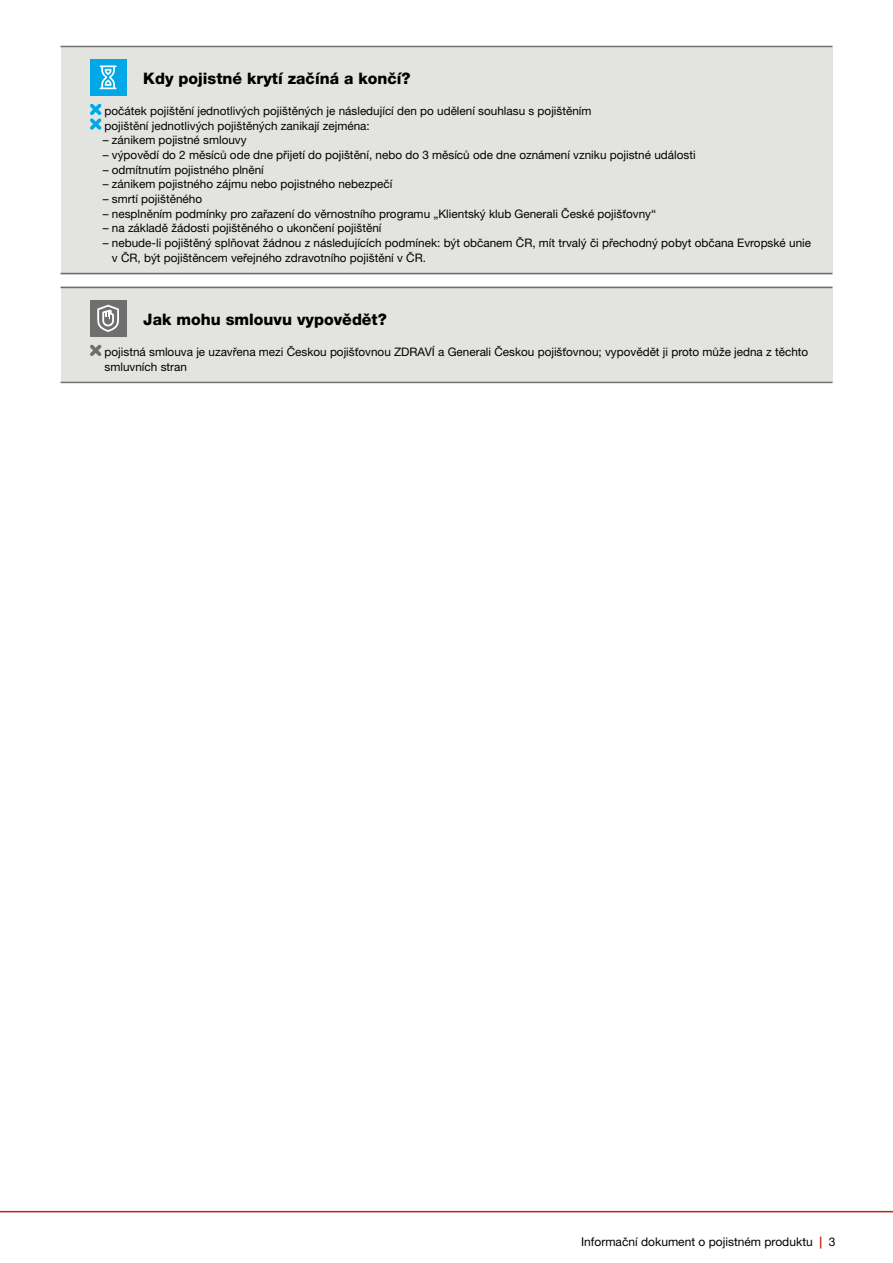
<style>
.page{position:relative;width:893px;height:1263px;background:#fff}
.page>*{position:absolute;margin:0;border:0;box-sizing:border-box;transform-origin:0 0}
.t1{font:800 15.9px "Helvetica Neue CE";color:#000}
.t2{font:12px "Helvetica Neue CE";color:#000}
.t3{font:11.7px/14.7px "Helvetica Neue CE";color:#000}
.s1{font-family:"Helvetica Neue LT Pro";font-weight:700;color:#c1210d}
.s2{font-family:"Helvetica Neue LT Pro"}
</style>
<div class="page">
<hr style="left:0;top:1211px;width:893px;height:1px;background:#c1210d">
<div style="left:61px;top:46px;width:772px;height:228px;background:#e3e3df"></div>
<svg style="left:90px;top:104px;width:11px;height:26px"></svg>
<div style="left:90px;top:59px;width:36px;height:36px;background:#00a8e7"></div>
<svg style="left:100px;top:65px;width:17px;height:24px"></svg>
<div style="left:61px;top:287px;width:772px;height:96px;background:#e3e3df"></div>
<svg style="left:90px;top:345px;width:11px;height:11px"></svg>
<div style="left:90px;top:300px;width:36px;height:36px;background:#706f6f"></div>
<svg style="left:97px;top:305px;width:22px;height:27px"></svg>
<hr style="left:61px;top:46px;width:771px;height:1px;background:#706f6f">
<hr style="left:61px;top:273px;width:771px;height:1px;background:#706f6f">
<hr style="left:61px;top:287px;width:771px;height:1px;background:#706f6f">
<hr style="left:61px;top:382px;width:771px;height:1px;background:#706f6f">
<h1 class="t1" style="left:143px;top:70px;width:269px">Kdy pojistné krytí začíná a končí?</h1>
<p class="t3" style="left:105px;top:104px;width:488px">počátek pojištění jednotlivých pojištěných je následující den po udělení souhlasu s pojištěním pojištění jednotlivých pojištěných zanikají zejména:</p>
<p class="t3" style="left:103px;top:133px;width:145px">– zánikem pojistné smlouvy</p>
<p class="t3" style="left:103px;top:148px;width:594px">– výpovědí do 2 měsíců ode dne přijetí do pojištění, nebo do 3 měsíců ode dne oznámení vzniku pojistné události</p>
<p class="t3" style="left:103px;top:162px;width:163px">– odmítnutím pojistného plnění</p>
<p class="t3" style="left:103px;top:177px;width:291px">– zánikem pojistného zájmu nebo pojistného nebezpečí</p>
<p class="t3" style="left:103px;top:192px;width:101px">– smrtí pojištěného</p>
<p class="t3" style="left:103px;top:206px;width:555px">– nesplněním podmínky pro zařazení do věrnostního programu „Klientský klub Generali České pojišťovny“</p>
<p class="t3" style="left:103px;top:221px;width:280px">– na základě žádosti pojištěného o ukončení pojištění</p>
<p class="t3" style="left:112px;top:236px;width:701px;text-indent:-9px">– nebude-li pojištěný splňovat žádnou z následujících podmínek: být občanem ČR, mít trvalý či přechodný pobyt občana Evropské unie v ČR, být pojištěncem veřejného zdravotního pojištění v ČR.</p>
<h1 class="t1" style="left:143px;top:311px;width:245px">Jak mohu smlouvu vypovědět?</h1>
<p class="t3" style="left:105px;top:345px;width:705px">pojistná smlouva je uzavřena mezi Českou pojišťovnou ZDRAVÍ a Generali Českou pojišťovnou; vypovědět ji proto může jedna z těchto smluvních stran</p>
<p class="t2" style="left:581px;top:1235px;width:256px">Informační dokument o pojistném produktu <span class="s1">|</span> <span class="s2">3</span></p>
</div>
